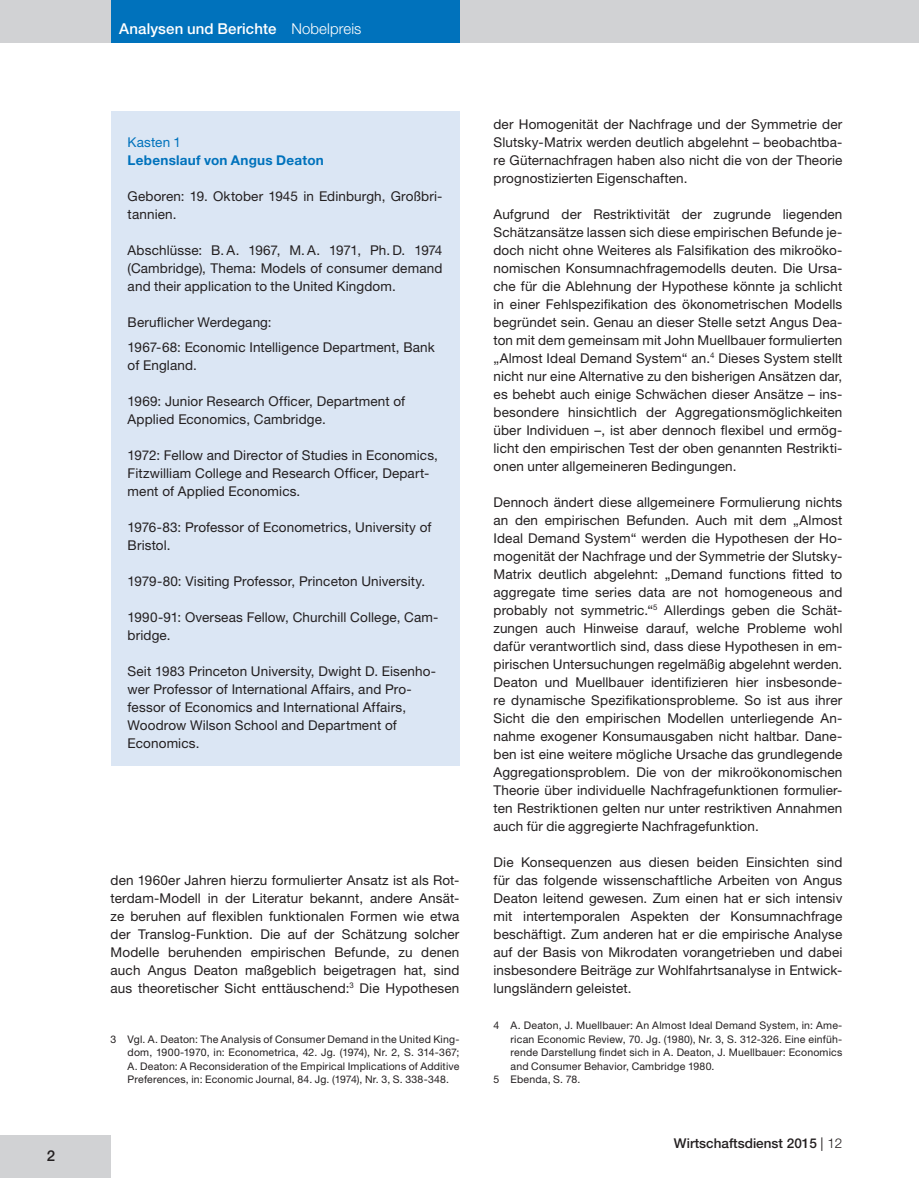
<style>
.page{position:relative;width:919px;height:1178px;background:#fff}
.page>*{position:absolute;margin:0;border:0;box-sizing:border-box;transform-origin:0 0}
.Schlagwort_Seite_obe{font:500 15px "Helvetica Neue";letter-spacing:.01em;color:#fff}
.t1{font:500 15px "Helvetica Neue";color:#231f20}
.Fließtext{font:13.5px/18px "Helvetica Neue";letter-spacing:.01em;color:#231f20}
.t2{font:500 13.5px "Helvetica Neue";color:#231f20}
.Tabellenüberschrift{font:700 13.5px "Helvetica Neue";letter-spacing:.02em;color:#0072bc}
.Tabellenüberschrift-2{font:13.5px "Helvetica Neue";letter-spacing:.01em;color:#0072bc}
.Fußnotentext{font:10.5px/13.5px "Helvetica Neue";letter-spacing:.02em;color:#231f20;text-align:justify}
.s1{font-weight:300}
.s2{font-weight:400}
</style>
<div class="page">
<div style="left:0;top:0;width:918px;height:43px;background:#d1d2d4"></div>
<div style="left:111px;top:0;width:348px;height:43px;background:#0072bc"></div>
<div style="left:0;top:1135px;width:111px;height:43px;background:#d1d2d4"></div>
<div style="left:111px;top:111px;width:348px;height:654px;background:#dbe6f4"></div>
<p class="t1" style="left:47px;top:1147px;width:10px">2</p>
<p class="Schlagwort_Seite_obe" style="left:119px;top:20px;width:244px">Analysen und Berichte <span class="s1">Nobelpreis</span></p>
<p class="Tabellenüberschrift-2" style="left:128px;top:134px;width:55px">Kasten 1</p>
<p class="Tabellenüberschrift" style="left:128px;top:151px;width:198px">Lebenslauf von Angus Deaton</p>
<p class="Fließtext" style="left:128px;top:187px;width:316px">Geboren: 19. Oktober 1945 in Edinburgh, Großbri&shy;tannien.</p>
<p class="Fließtext" style="left:128px;top:241px;width:316px;text-align:justify">Abschlüsse: B. A. 1967, M. A. 1971, Ph. D. 1974 (Cambridge), Thema: Models of consumer demand and their application to the United Kingdom.</p>
<p class="Fließtext" style="left:128px;top:313px;width:145px">Beruflicher Werdegang:</p>
<p class="Fließtext" style="left:128px;top:338px;width:308px">1967-68: Economic Intelligence Department, Bank of England.</p>
<p class="Fließtext" style="left:128px;top:392px;width:279px">1969: Junior Research Officer, Department of<br>Applied Economics, Cambridge.</p>
<p class="Fließtext" style="left:128px;top:446px;width:312px">1972: Fellow and Director of Studies in Economics,<br>Fitzwilliam College and Research Officer, Depart&shy;ment of Applied Economics.</p>
<p class="Fließtext" style="left:128px;top:518px;width:305px">1976-83: Professor of Econometrics, University of<br>Bristol.</p>
<p class="Fließtext" style="left:128px;top:572px;width:299px">1979-80: Visiting Professor, Princeton University.</p>
<p class="Fließtext" style="left:128px;top:608px;width:312px">1990-91: Overseas Fellow, Churchill College, Cam&shy;bridge.</p>
<p class="Fließtext" style="left:128px;top:662px;width:310px">Seit 1983 Princeton University, Dwight D. Eisenho&shy;wer Professor of International Affairs, and Pro&shy;fessor of Economics and International Affairs, Woodrow Wilson School and Department of Economics.</p>
<p class="Fließtext" style="left:111px;top:871px;width:350px;text-align:justify">den 1960er Jahren hierzu formulierter Ansatz ist als Rot&shy;terdam-Modell in der Literatur bekannt, andere Ansät&shy;ze beruhen auf flexiblen funktionalen Formen wie etwa der Translog-Funktion. Die auf der Schätzung solcher Modelle beruhenden empirischen Befunde, zu denen auch Angus Deaton maßgeblich beigetragen hat, sind aus theoretischer Sicht enttäuschend:<sup>3</sup> Die Hypothesen</p>
<p class="Fußnotentext" style="left:128px;top:1032px;width:333px;text-indent:-17px">3 Vgl. A. Deaton: The Analysis of Consumer Demand in the United King&shy;dom, 1900-1970, in: Econometrica, 42. Jg. (1974), Nr. 2, S. 314-367; A. Deaton: A Reconsideration of the Empirical Implications of Additive Preferences, in: Economic Journal, 84. Jg. (1974), Nr. 3, S. 338-348.</p>
<p class="Fließtext" style="left:493px;top:115px;width:350px;text-align:justify">der Homogenität der Nachfrage und der Symmetrie der Slutsky-Matrix werden deutlich abgelehnt – beobachtba&shy;re Güternachfragen haben also nicht die von der Theorie prognostizierten Eigenschaften.</p>
<p class="Fließtext" style="left:493px;top:205px;width:350px;text-align:justify">Aufgrund der Restriktivität der zugrunde liegenden Schätzansätze lassen sich diese empirischen Befunde je&shy;doch nicht ohne Weiteres als Falsifikation des mikroöko&shy;nomischen Konsumnachfragemodells deuten. Die Ursa&shy;che für die Ablehnung der Hypothese könnte ja schlicht in einer Fehlspezifikation des ökonometrischen Modells begründet sein. Genau an dieser Stelle setzt Angus Dea&shy;ton mit dem gemeinsam mit John Muellbauer formulierten „Almost Ideal Demand System“ an.<sup>4</sup> Dieses System stellt nicht nur eine Alternative zu den bisherigen Ansätzen dar, es behebt auch einige Schwächen dieser Ansätze – ins&shy;besondere hinsichtlich der Aggregationsmöglichkeiten über Individuen –, ist aber dennoch flexibel und ermög&shy;licht den empirischen Test der oben genannten Restrikti&shy;onen unter allgemeineren Bedingungen.</p>
<p class="Fließtext" style="left:493px;top:493px;width:350px;text-align:justify">Dennoch ändert diese allgemeinere Formulierung nichts an den empirischen Befunden. Auch mit dem „Almost Ideal Demand System“ werden die Hypothesen der Ho&shy;mogenität der Nachfrage und der Symmetrie der Slutsky-Matrix deutlich abgelehnt: „Demand functions fitted to aggregate time series data are not homogeneous and probably not symmetric.“<sup>5</sup> Allerdings geben die Schät&shy;zungen auch Hinweise darauf, welche Probleme wohl dafür verantwortlich sind, dass diese Hypothesen in em&shy;pirischen Untersuchungen regelmäßig abgelehnt werden.<br>Deaton und Muellbauer identifizieren hier insbesonde&shy;re dynamische Spezifikationsprobleme. So ist aus ihrer Sicht die den empirischen Modellen unterliegende An&shy;nahme exogener Konsumausgaben nicht haltbar. Dane&shy;ben ist eine weitere mögliche Ursache das grundlegende Aggregationsproblem. Die von der mikroökonomischen Theorie über individuelle Nachfragefunktionen formulier&shy;ten Restriktionen gelten nur unter restriktiven Annahmen auch für die aggregierte Nachfragefunktion.</p>
<p class="Fließtext" style="left:493px;top:853px;width:350px;text-align:justify">Die Konsequenzen aus diesen beiden Einsichten sind für das folgende wissenschaftliche Arbeiten von Angus Deaton leitend gewesen. Zum einen hat er sich intensiv mit intertemporalen Aspekten der Konsumnachfrage beschäftigt. Zum anderen hat er die empirische Analyse auf der Basis von Mikrodaten vorangetrieben und dabei insbesondere Beiträge zur Wohlfahrtsanalyse in Entwick&shy;lungsländern geleistet.</p>
<p class="Fußnotentext" style="left:510px;top:1018px;width:333px;text-indent:-17px">4 A. Deaton, J. Muellbauer: An Almost Ideal Demand System, in: Ame&shy;rican Economic Review, 70. Jg. (1980), Nr. 3, S. 312-326. Eine einfüh&shy;rende Darstellung findet sich in A. Deaton, J. Muellbauer: Economics and Consumer Behavior, Cambridge 1980.</p>
<p class="Fußnotentext" style="left:493px;top:1072px;width:88px">5 Ebenda, S. 78.</p>
<p class="t2" style="left:674px;top:1135px;width:170px">Wirtschaftsdienst 2015 <span class="s2">|</span> <span class="s1">12</span></p>
</div>
